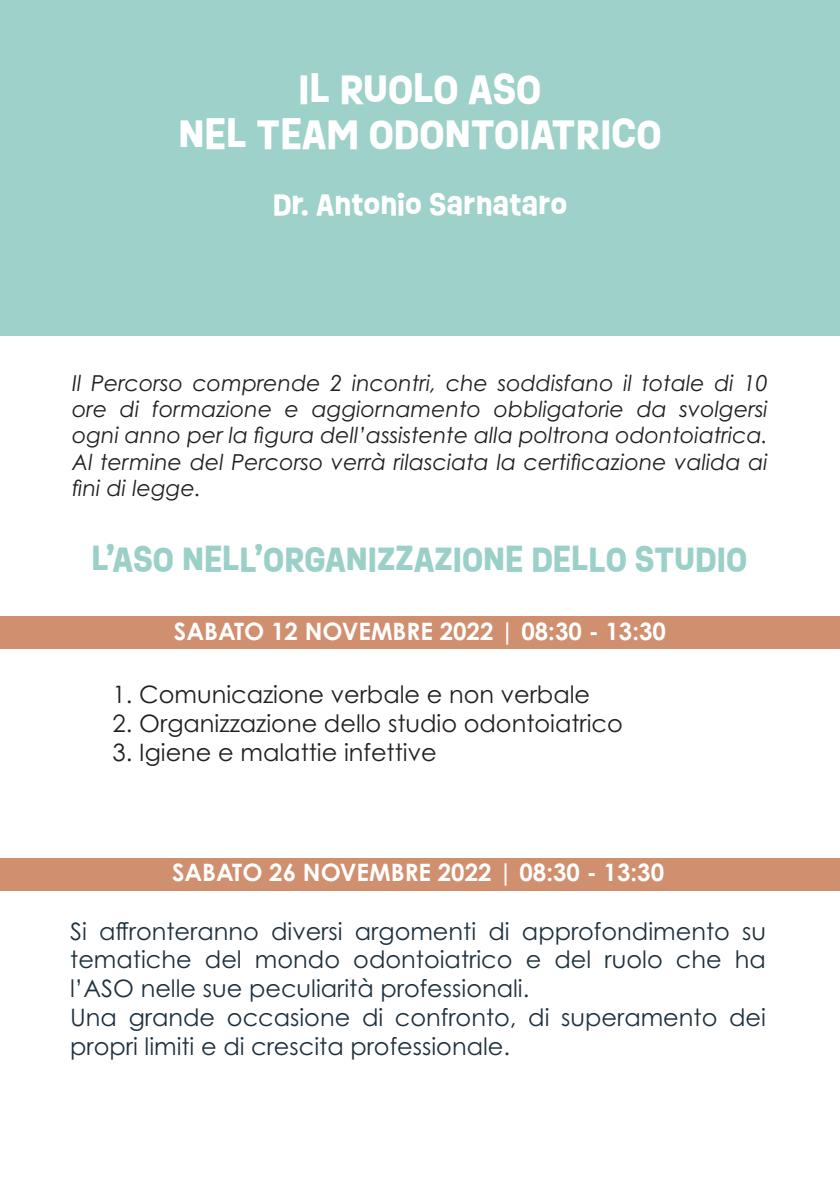
<style>
.page{position:relative;width:840px;height:1191px;background:#fff}
.page>*{position:absolute;margin:0;border:0;box-sizing:border-box;transform-origin:0 0}
.t1{font:700 38px "Ruddy";color:#fff}
.t2{font:700 32px "Ruddy";color:#9bd0c9}
.t3{font:700 28px "Ruddy";color:#fff}
.t4{font:24px/28.8px "Century Gothic Pro";color:#1e313f;text-align:justify}
.t5{font:24px "Century Gothic Pro";color:#231f20}
.t6{font:700 24px "Century Gothic Pro";color:#fff}
.t7{font:italic 22px/26.4px "Century Gothic Pro";color:#231f20;text-align:justify}
</style>
<div class="page">
<div style="left:0;top:857px;width:839px;height:33px;background:#d0906f"></div>
<div style="left:0;top:0;width:839px;height:335px;background:#9dd1c9"></div>
<div style="left:0;top:616px;width:839px;height:33px;background:#d0906f"></div>
<p class="t1" style="left:298px;top:60px;width:244px">IL RUOLO ASO</p>
<p class="t1" style="left:178px;top:106px;width:484px">NEL TEAM ODONTOIATRICO</p>
<p class="t3" style="left:272px;top:184px;width:296px">Dr. Antonio Sarnataro</p>
<p class="t7" style="left:72px;top:369px;width:697px">Il Percorso comprende 2 incontri, che soddisfano il totale di 10 ore di formazione e aggiornamento obbligatorie da svolgersi ogni anno per la figura dell’assistente alla poltrona odontoiatrica.</p>
<p class="t7" style="left:72px;top:448px;width:697px">Al termine del Percorso verrà rilasciata la certificazione valida ai fini di legge.</p>
<p class="t2" style="left:91px;top:535px;width:656px">L’ASO NELL’ORGANIZZAZIONE DELLO STUDIO</p>
<p class="t6" style="left:174px;top:616px;width:493px">SABATO 12 NOVEMBRE 2022 | 08:30 - 13:30</p>
<p class="t5" style="left:113px;top:680px;width:478px">1. Comunicazione verbale e non verbale</p>
<p class="t5" style="left:113px;top:708px;width:511px">2. Organizzazione dello studio odontoiatrico</p>
<p class="t5" style="left:113px;top:737px;width:325px">3. Igiene e malattie infettive</p>
<p class="t6" style="left:172px;top:857px;width:493px">SABATO 26 NOVEMBRE 2022 | 08:30 - 13:30</p>
<p class="t4" style="left:70px;top:916px;width:697px">Si affronteranno diversi argomenti di approfondimento su tematiche del mondo odontoiatrico e del ruolo che ha l’ASO nelle sue peculiarità professionali.</p>
<p class="t4" style="left:70px;top:1002px;width:697px">Una grande occasione di confronto, di superamento dei propri limiti e di crescita professionale.</p>
</div>
